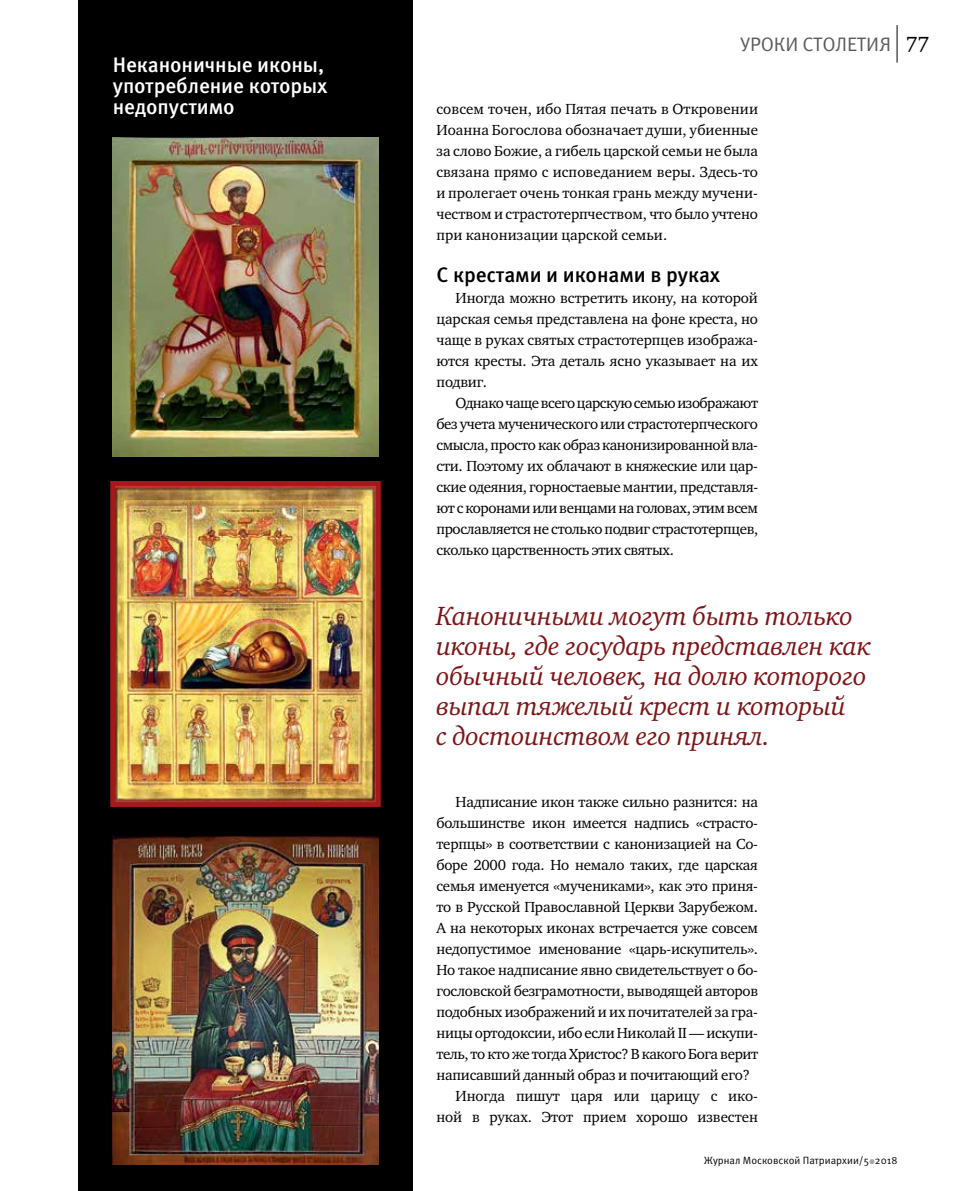
<style>
.page{position:relative;width:957px;height:1191px;background:#fff}
.page>*{position:absolute;margin:0;border:0;box-sizing:border-box;transform-origin:0 0}
.t1{font:italic 27px/30px "Charter ITC";letter-spacing:-.015em;color:#7f1416}
.t2{font:500 21px/21px "Meta Pro";letter-spacing:-.005em;color:#fff}
.t3{font:500 21px "Meta Pro";letter-spacing:-.005em;color:#000}
.t4{font:19.5px "Meta Pro";letter-spacing:-.005em;color:#58595b}
.t5{font:15px/21px "Charter ITC";letter-spacing:-.015em;color:#000;text-align:justify}
.t6{font:10.5px "Meta Pro";color:#000}
.s1{font-family:"Charter ITC";font-size:21px;color:#000}
</style>
<div class="page">
<hr style="left:896px;top:25px;width:1px;height:38px;background:#000">
<svg style="left:869px;top:1159px;width:5px;height:5px"></svg>
<div style="left:79px;top:0;width:333px;height:1191px;background:#000"></div>
<img style="left:113px;top:836px;width:265px;height:328px">
<img style="left:116px;top:487px;width:259px;height:314px">
<div style="left:110px;top:481px;width:271px;height:326px;border:5px solid #a5181c"></div>
<img style="left:113px;top:138px;width:265px;height:318px">
<h2 class="t2" style="left:113px;top:55px;width:216px">Неканоничные иконы, употребление которых недопустимо</h2>
<h3 class="t4" style="left:741px;top:32px;width:190px">УРОКИ СТОЛЕТИЯ <span class="s1">77</span></h3>
<p class="t5" style="left:436px;top:98px;width:323px">совсем точен, ибо Пятая печать в Откровении Иоанна Богослова обозначает души, убиенные за слово Божие, а гибель царской семьи не была связана прямо с исповеданием веры. Здесь-то и пролегает очень тонкая грань между мучени&shy;чеством и страстотерпчеством, что было учтено при канонизации царской семьи.</p>
<h2 class="t3" style="left:436px;top:261px;width:285px">С крестами и иконами в руках</h2>
<p class="t5" style="left:436px;top:287px;width:323px;text-indent:19px">Иногда можно встретить икону, на которой царская семья представлена на фоне креста, но чаще в руках святых страстотерпцев изобража&shy;ются кресты. Эта деталь ясно указывает на их подвиг.</p>
<p class="t5" style="left:436px;top:392px;width:323px;text-indent:19px">Однако чаще всего царскую семью изображают без учета мученического или страстотерпческого смысла, просто как образ канонизированной вла&shy;сти. Поэтому их облачают в княжеские или цар&shy;ские одеяния, горностаевые мантии, представля&shy;ют с коронами или венцами на головах, этим всем прославляется не столько подвиг страстотерпцев, сколько царственность этих святых.</p>
<h1 class="t1" style="left:436px;top:600px;width:436px">Каноничными могут быть только иконы, где государь представлен как обычный человек, на долю которого выпал тяжелый крест и который<br>с достоинством его принял.</h1>
<p class="t5" style="left:455px;top:791px;width:304px">Надписание икон также сильно разнится: на</p>
<p class="t5" style="left:436px;top:812px;width:323px">большинстве икон имеется надпись «страсто-</p>
<p class="t5" style="left:436px;top:833px;width:323px">терпцы» в соответствии с канонизацией на Со-</p>
<p class="t5" style="left:436px;top:854px;width:323px">боре 2000 года. Но немало таких, где царская</p>
<p class="t5" style="left:436px;top:875px;width:323px">семья именуется «мучениками», как это приня-</p>
<p class="t5" style="left:436px;top:896px;width:323px">то в Русской Православной Церкви Зарубежом.</p>
<p class="t5" style="left:436px;top:917px;width:323px">А на некоторых иконах встречается уже совсем</p>
<p class="t5" style="left:436px;top:938px;width:323px">недопустимое именование «царь-искупитель».</p>
<p class="t5" style="left:436px;top:959px;width:323px">Но такое надписание явно свидетельствует о бо-</p>
<p class="t5" style="left:436px;top:980px;width:323px">гословской безграмотности, выводящей авторов</p>
<p class="t5" style="left:436px;top:1001px;width:323px">подобных изображений и их почитателей за гра-</p>
<p class="t5" style="left:436px;top:1022px;width:323px">ницы ортодоксии, ибо если Николай II — искупи-</p>
<p class="t5" style="left:436px;top:1043px;width:323px">тель, то кто же тогда Христос? В какого Бога верит</p>
<p class="t5" style="left:436px;top:1064px;width:315px">написавший данный образ и почитающий его?</p>
<p class="t5" style="left:455px;top:1085px;width:304px">Иногда пишут царя или царицу с ико-</p>
<p class="t5" style="left:436px;top:1106px;width:323px">ной в руках. Этот прием хорошо известен</p>
<p class="t6" style="left:704px;top:1153px;width:195px">Журнал Московской Патриархии/5 2018</p>
</div>
